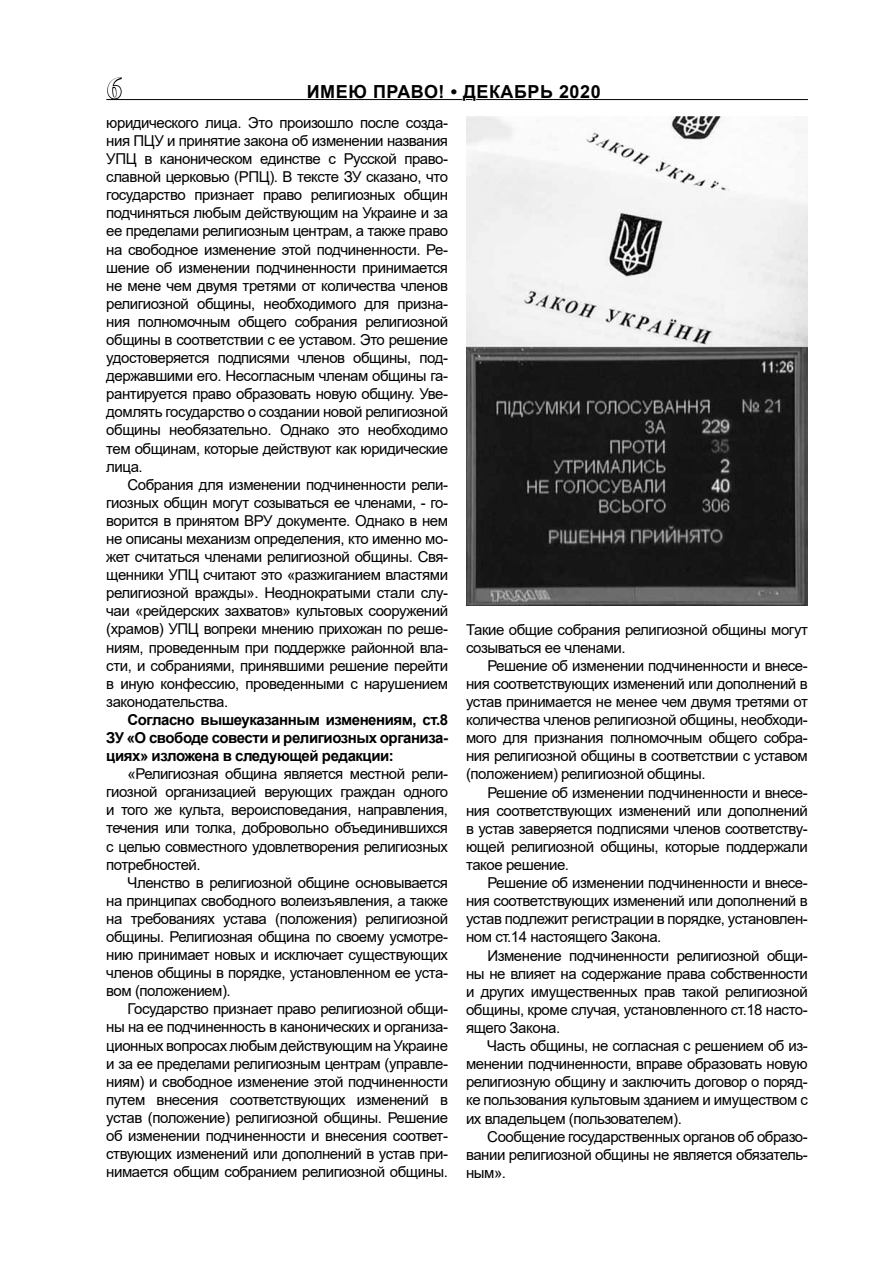
<style>
.page{position:relative;width:893px;height:1263px;background:#fff}
.page>*{position:absolute;margin:0;border:0;box-sizing:border-box;transform-origin:0 0}
.t1{font:700 30px "Times New Roman";color:#fff}
.t2{font:700 18px "Arial";letter-spacing:.03em;color:#000}
.t3{font:15px/18.1px "Arial";letter-spacing:-.03em;color:#000;text-align:justify}
.t4{font:700 15px/18.1px "Arial";letter-spacing:-.03em;color:#000;text-align:justify}
</style>
<div class="page">
<hr style="left:106px;top:99px;width:702px;height:1px;background:#000">
<svg style="left:106px;top:77px;width:17px;height:23px"></svg>
<svg style="left:307px;top:99px;width:314px;height:2px"></svg>
<img style="left:466px;top:117px;width:342px;height:489px">
<h1 class="t1" style="left:107px;top:67px;width:16px">6</h1>
<p class="t2" style="left:307px;top:79px;width:262px">МЕНТОР #16 ● АВГУСТ 2018</p>
<p class="t2" style="left:307px;top:79px;width:295px">ИМЕЮ ПРАВО! • ДЕКАБРЬ 2020</p>
<p class="t3" style="left:106px;top:113px;width:343px">юридического лица. Это произошло после созда&shy;ния ПЦУ и принятие закона об изменении названия УПЦ в каноническом единстве с Русской право&shy;славной церковью (РПЦ). В тексте ЗУ сказано, что государство признает право религиозных общин подчиняться любым действующим на Украине и за ее пределами религиозным центрам, а также право на свободное изменение этой подчиненности. Ре&shy;шение об изменении подчиненности принимается не мене чем двумя третями от количества членов религиозной общины, необходимого для призна&shy;ния полномочным общего собрания религиозной общины в соответствии с ее уставом. Это решение удостоверяется подписями членов общины, под&shy;державшими его. Несогласным членам общины га&shy;рантируется право образовать новую общину. Уве&shy;домлять государство о создании новой религиозной общины необязательно. Однако это необходимо тем общинам, которые действуют как юридические лица.</p>
<p class="t3" style="left:106px;top:475px;width:343px;text-indent:21px">Собрания для изменении подчиненности рели&shy;гиозных общин могут созываться ее членами, - го&shy;ворится в принятом ВРУ документе. Однако в нем не описаны механизм определения, кто именно мо&shy;жет считаться членами религиозной общины. Свя&shy;щенники УПЦ считают это «разжиганием властями религиозной вражды». Неоднократыми стали слу&shy;чаи «рейдерских захватов» культовых сооружений (храмов) УПЦ вопреки мнению прихожан по реше&shy;ниям, проведенным при поддержке районной вла&shy;сти, и собраниями, принявшими решение перейти в иную конфессию, проведенными с нарушением законодательства.</p>
<p class="t4" style="left:106px;top:711px;width:343px;text-indent:21px">Согласно вышеуказанным изменениям, ст.8<br>ЗУ «О свободе совести и религиозных организа&shy;циях» изложена в следующей редакции:</p>
<p class="t3" style="left:106px;top:765px;width:343px;text-indent:21px">«Религиозная община является местной рели&shy;гиозной организацией верующих граждан одного и того же культа, вероисповедания, направления, течения или толка, добровольно объединившихся с целью совместного удовлетворения религиозных потребностей.</p>
<p class="t3" style="left:106px;top:873px;width:343px;text-indent:21px">Членство в религиозной общине основывается на принципах свободного волеизъявления, а также на требованиях устава (положения) религиозной общины. Религиозная община по своему усмотре&shy;нию принимает новых и исключает существующих членов общины в порядке, установленном ее уста&shy;вом (положением).</p>
<p class="t3" style="left:106px;top:1000px;width:343px;text-indent:21px">Государство признает право религиозной общи&shy;ны на ее подчиненность в канонических и организа&shy;ционных вопросах любым действующим на Украине и за ее пределами религиозным центрам (управле&shy;ниям) и свободное изменение этой подчиненности путем внесения соответствующих изменений в устав (положение) религиозной общины. Решение об изменении подчиненности и внесения соответ&shy;ствующих изменений или дополнений в устав при&shy;нимается общим собранием религиозной общины.</p>
<p class="t3" style="left:466px;top:620px;width:343px">Такие общие собрания религиозной общины могут созываться ее членами.</p>
<p class="t3" style="left:466px;top:656px;width:343px;text-indent:21px">Решение об изменении подчиненности и внесе&shy;ния соответствующих изменений или дополнений в устав принимается не менее чем двумя третями от количества членов религиозной общины, необходи&shy;мого для признания полномочным общего собра&shy;ния религиозной общины в соответствии с уставом (положением) религиозной общины.</p>
<p class="t3" style="left:466px;top:783px;width:343px;text-indent:21px">Решение об изменении подчиненности и внесе&shy;ния соответствующих изменений или дополнений в устав заверяется подписями членов соответству&shy;ющей религиозной общины, которые поддержали такое решение.</p>
<p class="t3" style="left:466px;top:874px;width:343px;text-indent:21px">Решение об изменении подчиненности и внесе&shy;ния соответствующих изменений или дополнений в устав подлежит регистрации в порядке, установлен&shy;ном ст.14 настоящего Закона.</p>
<p class="t3" style="left:466px;top:946px;width:343px;text-indent:21px">Изменение подчиненности религиозной общи&shy;ны не влияет на содержание права собственности и других имущественных прав такой религиозной общины, кроме случая, установленного ст.18 насто&shy;ящего Закона.</p>
<p class="t3" style="left:466px;top:1037px;width:343px;text-indent:21px">Часть общины, не согласная с решением об из&shy;менении подчиненности, вправе образовать новую религиозную общину и заключить договор о поряд&shy;ке пользования культовым зданием и имуществом с их владельцем (пользователем).</p>
<p class="t3" style="left:466px;top:1127px;width:343px;text-indent:21px">Сообщение государственных органов об образо&shy;вании религиозной общины не является обязатель&shy;ным».</p>
</div>
